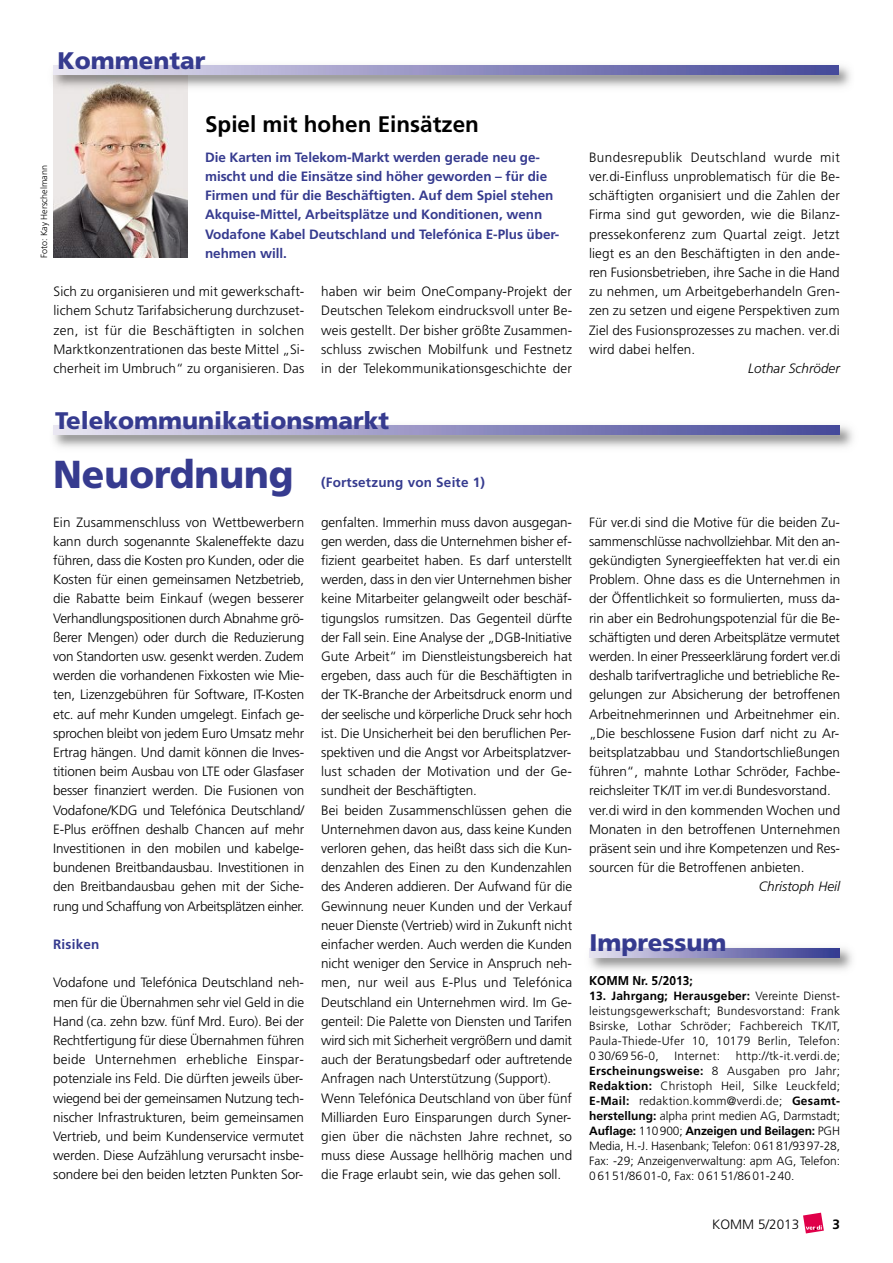
<style>
.page{position:relative;width:893px;height:1263px;background:#fff}
.page>*{position:absolute;margin:0;border:0;box-sizing:border-box;transform-origin:0 0}
.t1{font:900 39px "Frutiger";color:#363b8f;scale:.95 1}
.t2{font:900 24px "Frutiger";color:#363b8f}
.t3{font:700 22.5px "Frutiger";color:#000}
.t4{font:300 13.5px/19.2px "Frutiger";letter-spacing:-.005em;color:#000;text-align:justify}
.t5{font:700 13.5px/19.2px "Frutiger";letter-spacing:-.005em;color:#363b8f}
.t6{font:700 13.5px "Frutiger";letter-spacing:.015em;color:#363b8f}
.t7{font:italic 300 13.5px "Frutiger";color:#000}
.t8{font:700 13.5px "Frutiger";color:#000}
.t9{font:300 12px/15px "Frutiger";letter-spacing:.02em;color:#000;text-align:justify}
.t10{font:700 12px "Frutiger";color:#000}
.t11{font:300 9px "Frutiger";color:#000}
.s1{font-weight:700}
</style>
<div class="page">
<svg style="left:803px;top:1213px;width:21px;height:20px"></svg>
<img style="left:53px;top:94px;width:134px;height:164px">
<img style="left:53px;top:425px;width:800px;height:23px">
<img style="left:53px;top:426px;width:787px;height:9px">
<img style="left:589px;top:948px;width:263px;height:22px">
<hr style="left:590px;top:976px;width:98px;height:1px;background:#000">
<img style="left:590px;top:948px;width:250px;height:9px">
<img style="left:53px;top:65px;width:798px;height:29px">
<img style="left:53px;top:74px;width:134px;height:20px">
<img style="left:53px;top:66px;width:786px;height:8px">
<h2 class="t2" style="left:57px;top:46px;width:150px">Kommentar</h2>
<p class="t11" style="left:39px;top:258px;width:95px;rotate:-90deg">Foto: Kay Herschelmann</p>
<h3 class="t3" style="left:205px;top:116px;width:275px">Spiel mit hohen Einsätzen</h3>
<p class="t5" style="left:205px;top:149px;width:356px">Die Karten im Telekom-Markt werden gerade neu ge&shy;mischt und die Einsätze sind höher geworden – für die Firmen und für die Beschäftigten. Auf dem Spiel stehen Akquise-Mittel, Arbeitsplätze und Konditionen, wenn Vodafone Kabel Deutschland und Telefónica E-Plus über&shy;nehmen will.</p>
<p class="t4" style="left:53px;top:282px;width:253px">Sich zu organisieren und mit gewerkschaft&shy;lichem Schutz Tarifabsicherung durchzuset&shy;zen, ist für die Beschäftigten in solchen Marktkonzentrationen das beste Mittel „Si&shy;cherheit im Umbruch“ zu organisieren. Das</p>
<p class="t4" style="left:321px;top:282px;width:253px">haben wir beim OneCompany-Projekt der Deutschen Telekom eindrucksvoll unter Be&shy;weis gestellt. Der bisher größte Zusammen&shy;schluss zwischen Mobilfunk und Festnetz in der Telekommunikationsgeschichte der</p>
<h2 class="t2" style="left:55px;top:406px;width:335px">Telekommunikationsmarkt</h2>
<h1 class="t1" style="left:53px;top:450px;width:254px">Neuordnung</h1>
<p class="t6" style="left:321px;top:477px;width:165px">(Fortsetzung von Seite 1)</p>
<p class="t4" style="left:589px;top:147px;width:252px">Bundesrepublik Deutschland wurde mit ver.di-Einfluss unproblematisch für die Be&shy;schäftigten organisiert und die Zahlen der Firma sind gut geworden, wie die Bilanz&shy;pressekonferenz zum Quartal zeigt. Jetzt liegt es an den Beschäftigten in den ande&shy;ren Fusionsbetrieben, ihre Sache in die Hand zu nehmen, um Arbeitgeberhandeln Gren&shy;zen zu setzen und eigene Perspektiven zum Ziel des Fusionsprozesses zu machen. ver.di wird dabei helfen.</p>
<p class="t7" style="left:748px;top:361px;width:93px">Lothar Schröder</p>
<p class="t4" style="left:53px;top:512px;width:253px">Ein Zusammenschluss von Wettbewerbern kann durch sogenannte Skaleneffekte dazu führen, dass die Kosten pro Kunden, oder die Kosten für einen gemeinsamen Netzbetrieb, die Rabatte beim Einkauf (wegen besserer Verhandlungspositionen durch Abnahme grö&shy;ßerer Mengen) oder durch die Reduzierung von Standorten usw. gesenkt werden. Zudem werden die vorhandenen Fixkosten wie Mie&shy;ten, Lizenzgebühren für Software, IT-Kosten etc. auf mehr Kunden umgelegt. Einfach ge&shy;sprochen bleibt von jedem Euro Umsatz mehr Ertrag hängen. Und damit können die Inves&shy;titionen beim Ausbau von LTE oder Glasfaser besser finanziert werden. Die Fusionen von Vodafone/KDG und Telefónica Deutschland/ E-Plus eröffnen deshalb Chancen auf mehr Investitionen in den mobilen und kabelge&shy;bundenen Breitbandausbau. Investitionen in den Breitbandausbau gehen mit der Siche&shy;rung und Schaffung von Arbeitsplätzen einher.</p>
<p class="t6" style="left:53px;top:939px;width:48px">Risiken</p>
<p class="t4" style="left:53px;top:973px;width:253px">Vodafone und Telefónica Deutschland neh&shy;men für die Übernahmen sehr viel Geld in die Hand (ca. zehn bzw. fünf Mrd. Euro). Bei der Rechtfertigung für diese Übernahmen führen beide Unternehmen erhebliche Einspar&shy;potenziale ins Feld. Die dürften jeweils über&shy;wiegend bei der gemeinsamen Nutzung tech&shy;nischer Infrastrukturen, beim gemeinsamen Vertrieb, und beim Kundenservice vermutet werden. Diese Aufzählung verursacht insbe&shy;sondere bei den beiden letzten Punkten Sor-</p>
<p class="t4" style="left:321px;top:512px;width:253px;text-align:left">genfalten. Immerhin muss davon ausgegan&shy;gen werden, dass die Unternehmen bisher ef&shy;fizient gearbeitet haben. Es darf unterstellt werden, dass in den vier Unternehmen bisher keine Mitarbeiter gelangweilt oder beschäf&shy;tigungslos rumsitzen. Das Gegenteil dürfte der Fall sein. Eine Analyse der „DGB-Initiative Gute Arbeit“ im Dienstleistungsbereich hat ergeben, dass auch für die Beschäftigten in der TK-Branche der Arbeitsdruck enorm und der seelische und körperliche Druck sehr hoch ist. Die Unsicherheit bei den beruflichen Per&shy;spektiven und die Angst vor Arbeitsplatzver&shy;lust schaden der Motivation und der Ge&shy;sundheit der Beschäftigten.<br>Bei beiden Zusammenschlüssen gehen die Unternehmen davon aus, dass keine Kunden verloren gehen, das heißt dass sich die Kun&shy;denzahlen des Einen zu den Kundenzahlen des Anderen addieren. Der Aufwand für die Gewinnung neuer Kunden und der Verkauf neuer Dienste (Vertrieb) wird in Zukunft nicht einfacher werden. Auch werden die Kunden nicht weniger den Service in Anspruch neh&shy;men, nur weil aus E-Plus und Telefónica Deutschland ein Unternehmen wird. Im Ge&shy;genteil: Die Palette von Diensten und Tarifen wird sich mit Sicherheit vergrößern und damit auch der Beratungsbedarf oder auftretende Anfragen nach Unterstützung (Support).<br>Wenn Telefónica Deutschland von über fünf Milliarden Euro Einsparungen durch Syner&shy;gien über die nächsten Jahre rechnet, so muss diese Aussage hellhörig machen und die Frage erlaubt sein, wie das gehen soll.</p>
<p class="t4" style="left:589px;top:512px;width:253px;text-align:left">Für ver.di sind die Motive für die beiden Zu&shy;sammenschlüsse nachvollziehbar. Mit den an&shy;gekündigten Synergieeffekten hat ver.di ein Problem. Ohne dass es die Unternehmen in der Öffentlichkeit so formulierten, muss da&shy;rin aber ein Bedrohungspotenzial für die Be&shy;schäftigten und deren Arbeitsplätze vermutet werden. In einer Presseerklärung fordert ver.di deshalb tarifvertragliche und betriebliche Re&shy;gelungen zur Absicherung der betroffenen Arbeitnehmerinnen und Arbeitnehmer ein. „Die beschlossene Fusion darf nicht zu Ar&shy;beitsplatzabbau und Standortschließungen führen“, mahnte Lothar Schröder, Fachbe&shy;reichsleiter TK/IT im ver.di Bundesvorstand. ver.di wird in den kommenden Wochen und Monaten in den betroffenen Unternehmen präsent sein und ihre Kompetenzen und Res&shy;sourcen für die Betroffenen anbieten.</p>
<p class="t7" style="left:759px;top:879px;width:83px">Christoph Heil</p>
<h2 class="t2" style="left:590px;top:928px;width:138px">Impressum</h2>
<p class="t10" style="left:589px;top:976px;width:105px">KOMM Nr. 5/2013;</p>
<p class="t9" style="left:589px;top:988px;width:252px"><span class="s1">13. Jahrgang; Herausgeber:</span> Vereinte Dienst&shy;leistungsgewerkschaft; Bundesvorstand: Frank Bsirske, Lothar Schröder; Fachbereich TK/IT, Paula-Thiede-Ufer 10, 10179 Berlin, Telefon:<br>0 30/69 56-0,</p>
<p class="t9" style="left:589px;top:1048px;width:252px;text-indent:147px">http://tk-it.verdi.de; <span class="s1">Erscheinungsweise:</span> 8 Ausgaben pro Jahr; <span class="s1">Redaktion:</span> Christoph Heil, Silke Leuckfeld; <span class="s1">E-Mail:</span> redaktion.komm@verdi.de; <span class="s1">Gesamt&shy;herstellung:</span> alpha print medien AG, Darmstadt; <span class="s1">Auflage:</span> 110900; <span class="s1">Anzeigen und Beilagen:</span> PGH Media, H.-J. Hasenbank; Telefon: 06181/9397-28, Fax: -29; Anzeigenverwaltung: apm AG, Telefon:<br>0 61 51/86 01-0, Fax: 0 61 51/86 01-2 40.</p>
<p class="t9" style="left:675px;top:1048px;width:47px">Internet:</p>
<p class="t4" style="left:712px;top:1215px;width:89px">KOMM 5/2013</p>
<p class="t8" style="left:832px;top:1220px;width:9px">3</p>
</div>
